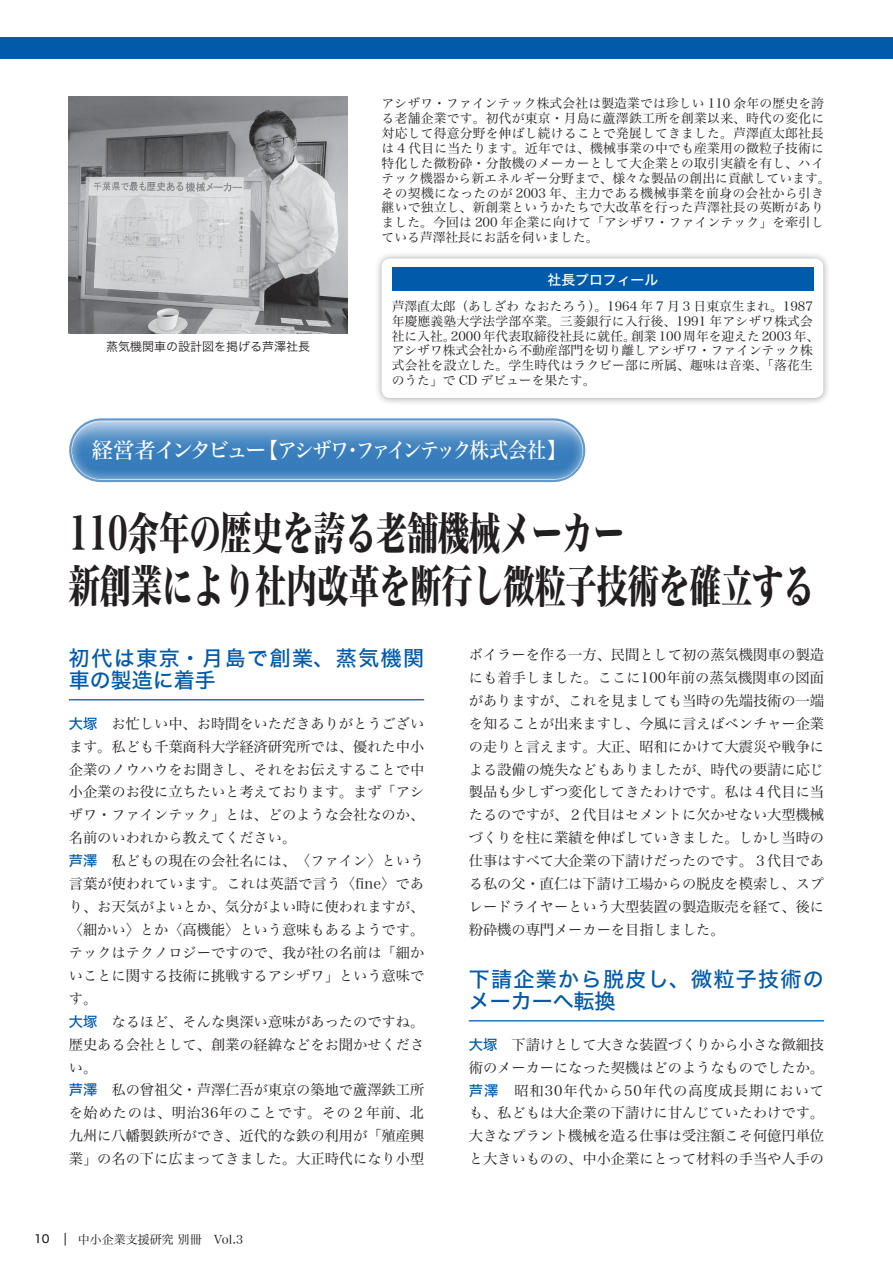
<style>
.page{position:relative;width:893px;height:1263px;background:#fff}
.page>*{position:absolute;margin:0;border:0;box-sizing:border-box;transform-origin:0 0}
.t1{font:45px/53.1px "Hira Min Std W8";color:#231f20;scale:.69 1}
.t2{font:21.3px "Hira Min Std W5";letter-spacing:-.1em;color:#fff}
.t3{font:21px/22.4px "Hira Kaku Std W5";letter-spacing:.065em;color:#015aaa}
.t4{font:14.25px/23px "Hira Min Std W3";letter-spacing:-.005em;color:#231f20;text-align:justify}
.t5{font:13.8px "Hira Kaku Std W5";color:#fff}
.t6{font:12.75px/14.9px "Hira Min Std W3";letter-spacing:.015em;color:#231f20}
.t7{font:12px "Hira Kaku Std W3";color:#231f20}
.t8{font:12px "Hira Min Std W3";color:#231f20}
.t9{font:11.25px "Hira Kaku Std W5";color:#231f20}
.s1{font-family:"Hira Kaku Std W5";color:#015aaa}
</style>
<div class="page">
<svg style="left:65px;top:1233px;width:1px;height:12px"></svg>
<div style="left:0;top:38px;width:893px;height:21px;background:#015aaa"></div>
<hr style="left:69px;top:699px;width:355px;height:1px;background:#015aaa">
<hr style="left:469px;top:1020px;width:355px;height:1px;background:#015aaa">
<div style="left:101px;top:418px;width:452px;height:64px;background:linear-gradient(to right,#649acb,#649acb)"></div>
<div style="left:72px;top:420px;width:512px;height:59px;background:#fff;opacity:.75"></div>
<img style="left:69px;top:97px;width:279px;height:237px">
<div style="left:374px;top:251px;width:457px;height:155px;background:#231f20;opacity:.4"></div>
<div style="left:382px;top:259px;width:441px;height:139px;background:#fff;border-radius:9px"></div>
<div style="left:392px;top:268px;width:421px;height:23px;background:#015aaa"></div>
<p class="t7" style="left:106px;top:337px;width:205px">蒸気機関車の設計図を掲げる芦澤社長</p>
<p class="t6" style="left:382px;top:96px;width:450px">アシザワ・ファインテック株式会社は製造業では珍しい 110 余年の歴史を誇る老舗企業です。初代が東京・月島に蘆澤鉄工所を創業以来、時代の変化に対応して得意分野を伸ばし続けることで発展してきました。芦澤直太郎社長は 4 代目に当たります。近年では、機械事業の中でも産業用の微粒子技術に特化した微粉砕・分散機のメーカーとして大企業との取引実績を有し、ハイテック機器から新エネルギー分野まで、様々な製品の創出に貢献しています。その契機になったのが 2003 年、主力である機械事業を前身の会社から引き継いで独立し、新創業というかたちで大改革を行った芦澤社長の英断がありました。今回は 200 年企業に向けて「アシザワ・ファインテック」を牽引している芦澤社長にお話を伺いました。</p>
<p class="t5" style="left:548px;top:269px;width:112px">社長プロフィール</p>
<p class="t6" style="left:392px;top:298px;width:429px">芦澤直太郎（あしざわ なおたろう）。1964 年 7 月 3 日東京生まれ。1987年慶應義塾大学法学部卒業。三菱銀行に入行後、1991 年アシザワ株式会社に入社。2000 年代表取締役社長に就任。創業 100 周年を迎えた 2003 年、アシザワ株式会社から不動産部門を切り離しアシザワ・ファインテック株式会社を設立した。学生時代はラクビー部に所属、趣味は音楽、「落花生のうた」で CD デビューを果たす。</p>
<h2 class="t2" style="left:92px;top:435px;width:477px">経営者インタビュー【アシザワ・ファインテック株式会社】</h2>
<h1 class="t1" style="left:69px;top:508px;width:1081px">110余年の歴史を誇る老舗機械メーカー<br>新創業により社内改革を断行し微粒子技術を確立する</h1>
<h3 class="t3" style="left:69px;top:647px;width:357px">初代は東京・月島で創業、蒸気機関車の製造に着手</h3>
<p class="t4" style="left:69px;top:711px;width:357px;text-align:left"><span class="s1">大塚　</span>お忙しい中、お時間をいただきありがとうございます。私ども千葉商科大学経済研究所では、優れた中小企業のノウハウをお聞きし、それをお伝えすることで中小企業のお役に立ちたいと考えております。まず「アシザワ・ファインテック」とは、どのような会社なのか、名前のいわれから教えてください。<br><span class="s1">芦澤　</span>私どもの現在の会社名には、〈ファイン〉という言葉が使われています。これは英語で言う〈fine〉であり、お天気がよいとか、気分がよい時に使われますが、〈細かい〉とか〈高機能〉という意味もあるようです。テックはテクノロジーですので、我が社の名前は「細かいことに関する技術に挑戦するアシザワ」という意味です。<br><span class="s1">大塚　</span>なるほど、そんな奥深い意味があったのですね。歴史ある会社として、創業の経緯などをお聞かせください。<br><span class="s1">芦澤　</span>私の曾祖父・芦澤仁吾が東京の築地で蘆澤鉄工所を始めたのは、明治36年のことです。その２年前、北九州に八幡製鉄所ができ、近代的な鉄の利用が「殖産興業」の名の下に広まってきました。大正時代になり小型</p>
<p class="t4" style="left:469px;top:643px;width:357px">ボイラーを作る一方、民間として初の蒸気機関車の製造にも着手しました。ここに100年前の蒸気機関車の図面がありますが、これを見ましても当時の先端技術の一端を知ることが出来ますし、今風に言えばベンチャー企業の走りと言えます。大正、昭和にかけて大震災や戦争による設備の焼失などもありましたが、時代の要請に応じ製品も少しずつ変化してきたわけです。私は４代目に当たるのですが、２代目はセメントに欠かせない大型機械づくりを柱に業績を伸ばしていきました。しかし当時の仕事はすべて大企業の下請けだったのです。３代目である私の父・直仁は下請け工場からの脱皮を模索し、スプレードライヤーという大型装置の製造販売を経て、後に粉砕機の専門メーカーを目指しました。</p>
<h3 class="t3" style="left:469px;top:968px;width:357px">下請企業から脱皮し、微粒子技術のメーカーへ転換</h3>
<p class="t4" style="left:469px;top:1032px;width:357px"><span class="s1">大塚　</span>下請けとして大きな装置づくりから小さな微細技術のメーカーになった契機はどのようなものでしたか。<span class="s1">芦澤　</span>昭和30年代から50年代の高度成長期においても、私どもは大企業の下請けに甘んじていたわけです。大きなプラント機械を造る仕事は受注額こそ何億円単位と大きいものの、中小企業にとって材料の手当や人手の</p>
<p class="t9" style="left:34px;top:1230px;width:17px">10</p>
<p class="t8" style="left:78px;top:1230px;width:167px">中小企業支援研究 別冊　Vol.3</p>
</div>
